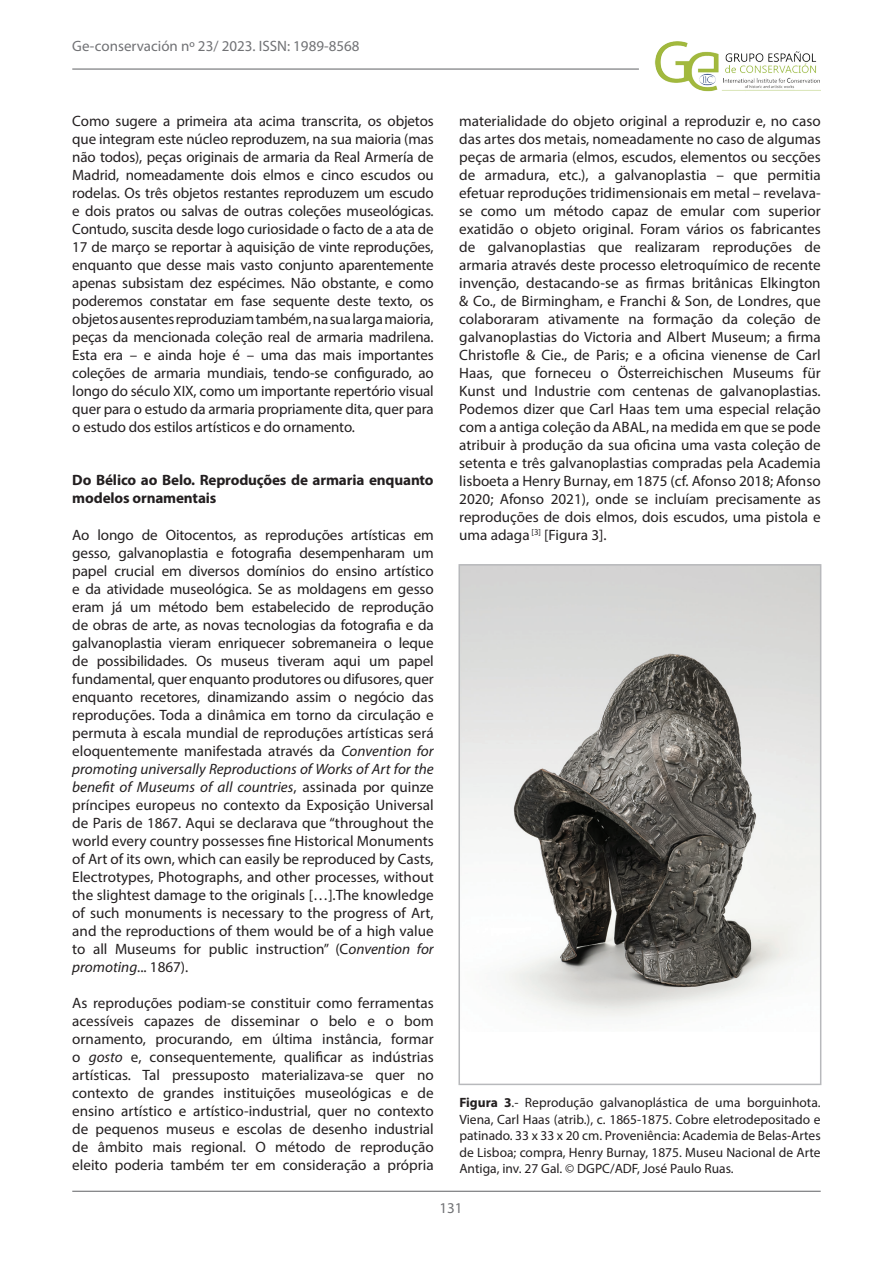
<style>
.page{position:relative;width:893px;height:1263px;background:#fff}
.page>*{position:absolute;margin:0;border:0;box-sizing:border-box;transform-origin:0 0}
.t1{font:15px/18px "Myriad Pro";color:#231f20;text-align:justify}
.t2{font:700 15px/18px "Myriad Pro";letter-spacing:-.01em;color:#231f20}
.t3{font:15px "Myriad Pro";color:#717275}
.t4{font:13.5px/16.5px "Myriad Pro";color:#231f20;text-align:justify}
.s1{font-style:italic}
.s2{font-weight:700}
</style>
<div class="page">
<hr style="left:72px;top:68px;width:567px;height:2px;background:#717275">
<hr style="left:72px;top:1191px;width:749px;height:1px;background:#717275">
<img style="left:654px;top:41px;width:167px;height:51px">
<img style="left:461px;top:567px;width:357px;height:453px">
<div style="left:458px;top:564px;width:363px;height:521px;border:2px solid #b8b9bc"></div>
<p class="t3" style="left:72px;top:37px;width:289px">Ge-conservación nº 23/ 2023. ISSN: 1989-8568</p>
<p class="t1" style="left:72px;top:112px;width:363px">Como sugere a primeira ata acima transcrita, os objetos que integram este núcleo reproduzem, na sua maioria (mas não todos), peças originais de armaria da Real Armería de Madrid, nomeadamente dois elmos e cinco escudos ou rodelas. Os três objetos restantes reproduzem um escudo e dois pratos ou salvas de outras coleções museológicas.<br>Contudo, suscita desde logo curiosidade o facto de a ata de 17 de março se reportar à aquisição de vinte reproduções, enquanto que desse mais vasto conjunto aparentemente apenas subsistam dez espécimes. Não obstante, e como poderemos constatar em fase sequente deste texto, os objetos ausentes reproduziam também, na sua larga maioria, peças da mencionada coleção real de armaria madrilena.<br>Esta era – e ainda hoje é – uma das mais importantes coleções de armaria mundiais, tendo-se configurado, ao longo do século XIX, como um importante repertório visual quer para o estudo da armaria propriamente dita, quer para o estudo dos estilos artísticos e do ornamento.</p>
<p class="t2" style="left:72px;top:470px;width:363px">Do Bélico ao Belo. Reproduções de armaria enquanto modelos ornamentais</p>
<p class="t1" style="left:72px;top:526px;width:363px">Ao longo de Oitocentos, as reproduções artísticas em gesso, galvanoplastia e fotografia desempenharam um papel crucial em diversos domínios do ensino artístico e da atividade museológica. Se as moldagens em gesso eram já um método bem estabelecido de reprodução de obras de arte, as novas tecnologias da fotografia e da galvanoplastia vieram enriquecer sobremaneira o leque de possibilidades. Os museus tiveram aqui um papel fundamental, quer enquanto produtores ou difusores, quer enquanto recetores, dinamizando assim o negócio das reproduções. Toda a dinâmica em torno da circulação e permuta à escala mundial de reproduções artísticas será eloquentemente manifestada através da <span class="s1">Convention for promoting universally Reproductions of Works of Art for the benefit of Museums of all countries</span>, assinada por quinze príncipes europeus no contexto da Exposição Universal de Paris de 1867. Aqui se declarava que “throughout the world every country possesses fine Historical Monuments of Art of its own, which can easily be reproduced by Casts, Electrotypes, Photographs, and other processes, without the slightest damage to the originals […].The knowledge of such monuments is necessary to the progress of Art, and the reproductions of them would be of a high value to all Museums for public instruction” (C<span class="s1">onvention for promoting</span>... 1867).</p>
<p class="t1" style="left:72px;top:994px;width:363px">As reproduções podiam-se constituir como ferramentas acessíveis capazes de disseminar o belo e o bom ornamento, procurando, em última instância, formar o <span class="s1">gosto</span> e, consequentemente, qualificar as indústrias artísticas. Tal pressuposto materializava-se quer no contexto de grandes instituições museológicas e de ensino artístico e artístico-industrial, quer no contexto de pequenos museus e escolas de desenho industrial de âmbito mais regional. O método de reprodução eleito poderia também ter em consideração a própria</p>
<p class="t1" style="left:459px;top:112px;width:363px">materialidade do objeto original a reproduzir e, no caso das artes dos metais, nomeadamente no caso de algumas peças de armaria (elmos, escudos, elementos ou secções de armadura, etc.), a galvanoplastia – que permitia efetuar reproduções tridimensionais em metal – revelava&shy;se como um método capaz de emular com superior exatidão o objeto original. Foram vários os fabricantes de galvanoplastias que realizaram reproduções de armaria através deste processo eletroquímico de recente invenção, destacando-se as firmas britânicas Elkington &amp; Co., de Birmingham, e Franchi &amp; Son, de Londres, que colaboraram ativamente na formação da coleção de galvanoplastias do Victoria and Albert Museum; a firma Christofle &amp; Cie., de Paris; e a oficina vienense de Carl Haas, que forneceu o Österreichischen Museums für Kunst und Industrie com centenas de galvanoplastias.<br>Podemos dizer que Carl Haas tem uma especial relação com a antiga coleção da ABAL, na medida em que se pode atribuir à produção da sua oficina uma vasta coleção de setenta e três galvanoplastias compradas pela Academia lisboeta a Henry Burnay, em 1875 (cf. Afonso 2018; Afonso 2020; Afonso 2021), onde se incluíam precisamente as reproduções de dois elmos, dois escudos, uma pistola e uma adaga <sup>[3]</sup> [Figura 3].</p>
<p class="t4" style="left:459px;top:1094px;width:363px"><span class="s2">Figura 3</span>.- Reprodução galvanoplástica de uma borguinhota.<br>Viena, Carl Haas (atrib.), c. 1865-1875. Cobre eletrodepositado e patinado. 33 x 33 x 20 cm. Proveniência: Academia de Belas-Artes de Lisboa; compra, Henry Burnay, 1875. Museu Nacional de Arte Antiga, inv. 27 Gal. © DGPC/ADF, José Paulo Ruas.</p>
<p class="t3" style="left:439px;top:1198px;width:25px">131</p>
</div>
